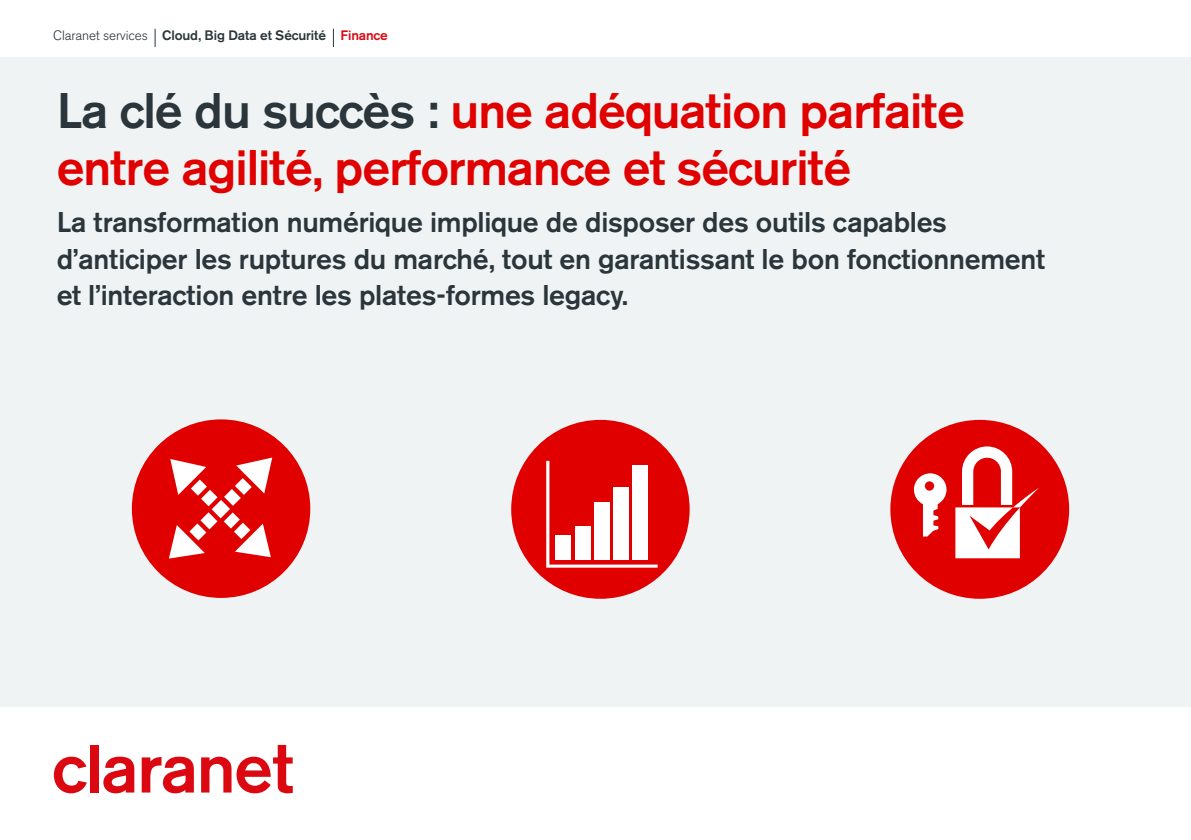
<style>
.page{position:relative;width:1191px;height:840px;background:#fff}
.page>*{position:absolute;margin:0;border:0;box-sizing:border-box;transform-origin:0 0}
.t1{font:500 49.4px/56.6px "Akzidenz Grotesk BQ";letter-spacing:-.02em;color:#e00000}
.t2{font:500 28.2px/36px "Akzidenz Grotesk BQ";letter-spacing:-.01em;color:#2a363b}
.t3{font:500 13.6px "Akzidenz Grotesk BQ";letter-spacing:-.01em;color:#2a363b}
.s1{font-weight:300}
.s2{color:#db0812}
.s3{color:#2a363b}
.s4{color:#29363b}
</style>
<div class="page">
<div style="left:0;top:57px;width:1191px;height:649px;background:#f0f3f4"></div>
<svg style="left:54px;top:756px;width:33px;height:36px"></svg>
<div style="left:90px;top:744px;width:9px;height:48px;background:#db0812"></div>
<svg style="left:103px;top:756px;width:31px;height:36px"></svg>
<svg style="left:142px;top:756px;width:52px;height:36px"></svg>
<svg style="left:201px;top:744px;width:92px;height:48px"></svg>
<svg style="left:155px;top:29px;width:1px;height:18px"></svg>
<svg style="left:333px;top:29px;width:1px;height:18px"></svg>
<div style="left:132px;top:419px;width:178px;height:178px;background:#e00000;border-radius:50%"></div>
<svg style="left:169px;top:457px;width:103px;height:101px"></svg>
<div style="left:511px;top:419px;width:178px;height:179px;background:#e00000;border-radius:50%"></div>
<svg style="left:546px;top:460px;width:111px;height:107px"></svg>
<div style="left:632px;top:464px;width:16px;height:95px;background:#fff"></div>
<div style="left:613px;top:486px;width:16px;height:73px;background:#fff"></div>
<div style="left:594px;top:502px;width:15px;height:57px;background:#fff"></div>
<div style="left:575px;top:526px;width:15px;height:33px;background:#fff"></div>
<div style="left:555px;top:534px;width:16px;height:25px;background:#fff"></div>
<div style="left:890px;top:419px;width:179px;height:179px;background:#e00000;border-radius:50%"></div>
<svg style="left:955px;top:446px;width:84px;height:112px"></svg>
<svg style="left:914px;top:473px;width:32px;height:63px"></svg>
<p class="t3" style="left:53px;top:27px;width:336px"><span class="s1">Claranet services</span> Cloud, Big Data et Sécurité <span class="s2">Finance</span></p>
<h1 class="t1" style="left:57px;top:82px;width:909px"><span class="s3">La clé du succès</span> <span class="s4">:</span> une adéquation parfaite entre agilité, performance et sécurité</h1>
<p class="t2" style="left:57px;top:204px;width:989px">La transformation numérique implique de disposer des outils capables d’anticiper les ruptures du marché, tout en garantissant le bon fonctionnement et l’interaction entre les plates-formes legacy.</p>
</div>
